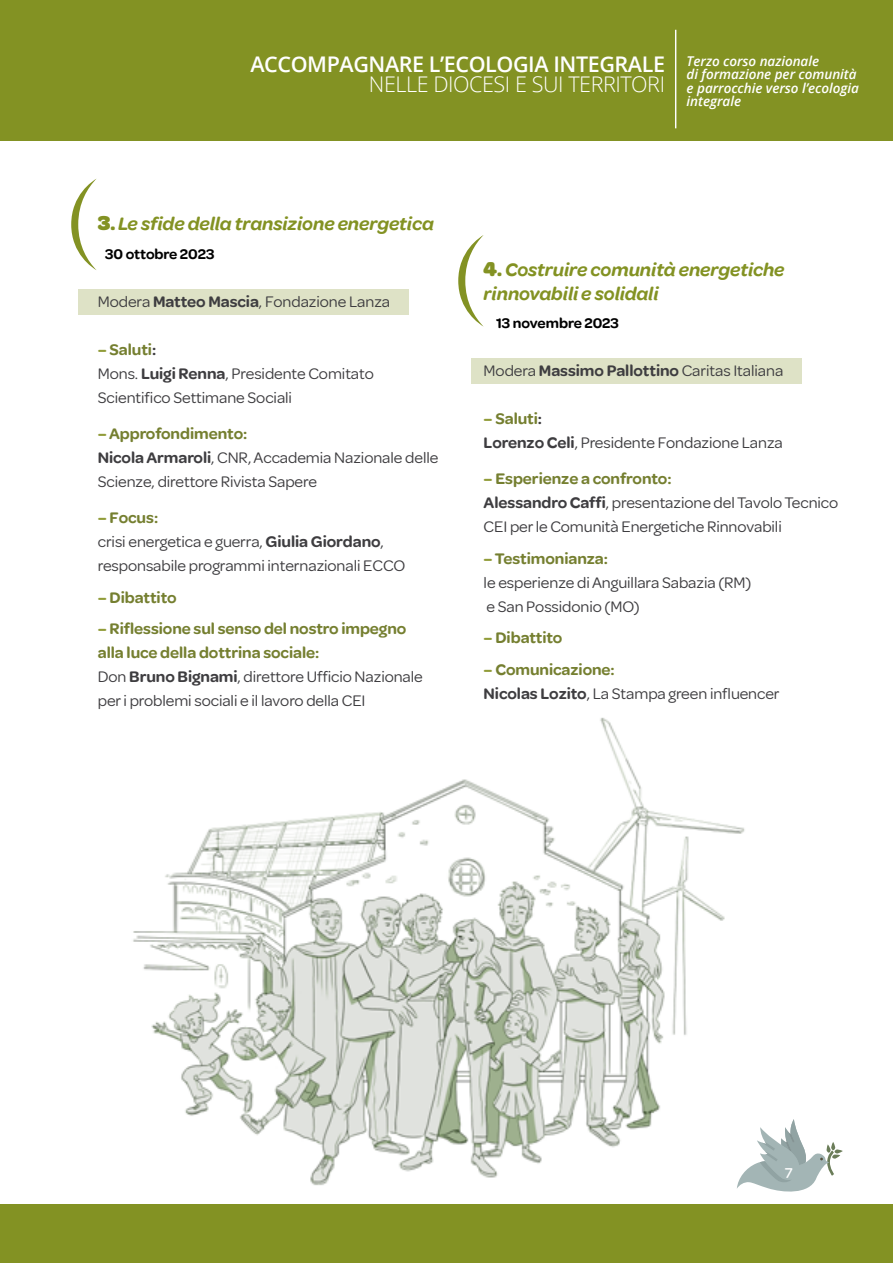
<style>
.page{position:relative;width:893px;height:1263px;background:#fff}
.page>*{position:absolute;margin:0;border:0;box-sizing:border-box;transform-origin:0 0}
.t1{font:600 21.6px "Open Sans";letter-spacing:-.02em;color:#fff}
.t2{font:300 21.6px "Open Sans";letter-spacing:-.02em;color:#fff}
.t3{font:italic 600 19.5px/24px "Omnes";letter-spacing:-.005em;color:#839223}
.t4{font:16.5px/24px "Omnes";letter-spacing:-.005em;color:#3e3d40}
.t5{font:600 16.5px "Omnes";letter-spacing:-.005em;color:#757f30}
.t6{font:600 15px "Omnes";letter-spacing:-.005em;color:#000}
.t7{font:500 15px "Omnes";color:#fff}
.t8{font:italic 600 13.5px/13.4px "Open Sans";letter-spacing:-.005em;color:#fff}
.s1{font-weight:900;font-style:normal;font-size:21px}
.s2{font-weight:900;font-style:normal;font-size:18px}
.s3{font-weight:600}
.s4{font-weight:600;color:#919c39}
.s5{font-weight:600;color:#757f30}
.s6{color:#919c39}
</style>
<div class="page">
<img style="left:21px;top:717px;width:744px;height:488px">
<div style="left:79px;top:289px;width:330px;height:26px;background:#dee2c6"></div>
<div style="left:0;top:1205px;width:893px;height:58px;background:#839223"></div>
<svg style="left:737px;top:1119px;width:106px;height:76px"></svg>
<div style="left:0;top:0;width:893px;height:140px;background:#839223"></div>
<hr style="left:675px;top:30px;width:1px;height:98px;background:#fff">
<svg style="left:71px;top:179px;width:26px;height:91px"></svg>
<div style="left:471px;top:358px;width:331px;height:26px;background:#dee2c6"></div>
<svg style="left:458px;top:235px;width:26px;height:92px"></svg>
<h1 class="t1" style="left:250px;top:49px;width:416px">ACCOMPAGNARE L’ECOLOGIA INTEGRALE</h1>
<h1 class="t2" style="left:369px;top:69px;width:298px">NELLE DIOCESI E SUI TERRITORI</h1>
<p class="t8" style="left:687px;top:54px;width:174px">Terzo corso nazionale<br>di formazione per comunità e parrocchie verso l’ecologia integrale</p>
<p class="t3" style="left:98px;top:211px;width:338px"><span class="s1">3</span><span class="s2">.</span> Le sfide della transizione energetica</p>
<p class="t6" style="left:105px;top:244px;width:111px">30 ottobre 2023</p>
<p class="t4" style="left:98px;top:289px;width:294px">Modera <span class="s3">Matteo Mascia</span>, Fondazione Lanza</p>
<p class="t4" style="left:98px;top:337px;width:277px"><span class="s4">–</span> <span class="s5">Saluti</span><span class="s3">:<br></span>Mons. <span class="s3">Luigi Renna</span>, Presidente Comitato<br>Scientifico Settimane Sociali</p>
<p class="t4" style="left:98px;top:421px;width:342px"><span class="s4">–</span> <span class="s5">Approfondimento:<br></span><span class="s3">Nicola Armaroli</span>, CNR, Accademia Nazionale delle<br>Scienze, direttore Rivista Sapere</p>
<p class="t4" style="left:98px;top:505px;width:309px"><span class="s4">–</span> <span class="s5">Focus:<br></span>crisi energetica e guerra, <span class="s3">Giulia Giordano</span>, responsabile programmi internazionali ECCO</p>
<p class="t5" style="left:98px;top:586px;width:80px"><span class="s6">–</span> Dibattito</p>
<p class="t4" style="left:98px;top:616px;width:327px"><span class="s4">–</span> <span class="s5">Riflessione sul senso del nostro impegno alla luce della dottrina sociale:<br></span>Don <span class="s3">Bruno Bignami</span>, direttore Ufficio Nazionale per i problemi sociali e il lavoro della CEI</p>
<p class="t3" style="left:484px;top:256px;width:302px"><span class="s1">4</span><span class="s2">.</span> Costruire comunità energetiche rinnovabili e solidali</p>
<p class="t6" style="left:496px;top:313px;width:124px">13 novembre 2023</p>
<p class="t4" style="left:484px;top:358px;width:301px">Modera <span class="s3">Massimo Pallottino</span> Caritas Italiana</p>
<p class="t4" style="left:484px;top:406px;width:301px"><span class="s4">–</span> <span class="s5">Saluti</span><span class="s3">:<br>Lorenzo Celi</span>, Presidente Fondazione Lanza</p>
<p class="t4" style="left:484px;top:466px;width:356px"><span class="s4">–</span> <span class="s5">Esperienze a confronto:<br></span><span class="s3">Alessandro Caffi</span>, presentazione del Tavolo Tecnico<br>CEI per le Comunità Energetiche Rinnovabili</p>
<p class="t4" style="left:484px;top:545px;width:269px"><span class="s4">–</span> <span class="s5">Testimonianza:<br></span>le esperienze di Anguillara Sabazia (RM) e San Possidonio (MO)</p>
<p class="t5" style="left:484px;top:626px;width:80px"><span class="s6">–</span> Dibattito</p>
<p class="t4" style="left:484px;top:656px;width:297px"><span class="s4">–</span> <span class="s5">Comunicazione:<br></span><span class="s3">Nicolas Lozito</span>, La Stampa green influencer</p>
<p class="t7" style="left:785px;top:1163px;width:9px">7</p>
</div>
